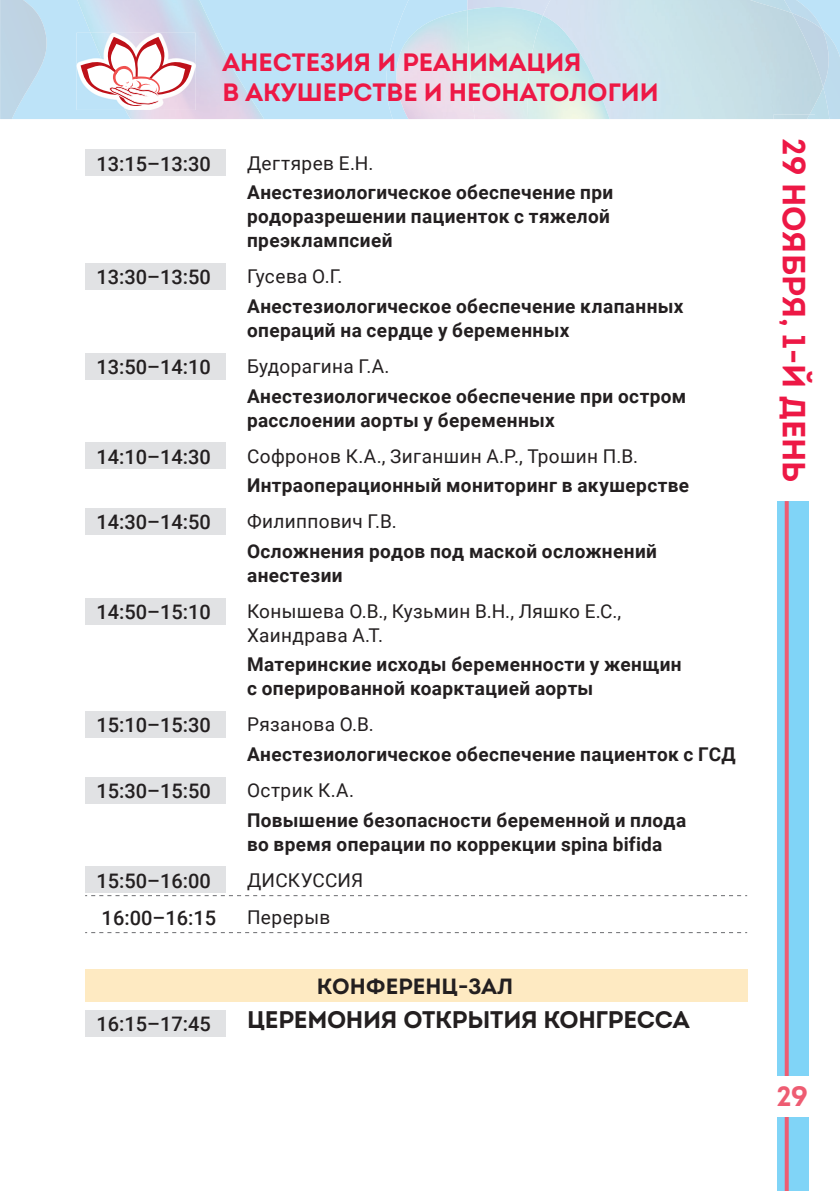
<style>
.page{position:relative;width:840px;height:1191px;background:#fff}
.page>*{position:absolute;margin:0;border:0;box-sizing:border-box;transform-origin:0 0}
.t1{font:700 32px "Intro";color:#ed1845}
.t2{font:700 27.8px "Intro";color:#ee5c72}
.t3{font:700 25px/30px "Intro";color:#ed1845}
.t4{font:700 24px "Intro";letter-spacing:-.015em;color:#231f20}
.t5{font:22px "Intro Bold Caps";color:#231f20}
.t6{font:500 20px "Roboto";color:#231f20}
.t7{font:700 19px/24px "Roboto";letter-spacing:.02em;color:#231f20}
.t8{font:19px/24px "Roboto";letter-spacing:.02em;color:#231f20}
</style>
<div class="page">
<div style="left:777px;top:1100px;width:31px;height:91px;background:#80d4f7"></div>
<div style="left:777px;top:501px;width:31px;height:575px;background:#80d4f7"></div>
<svg style="left:784px;top:501px;width:4px;height:690px;background:#d9718a"></svg>
<div style="left:775px;top:1076px;width:36px;height:40px;background:#fff"></div>
<hr style="left:0;top:119px;width:773px;height:1px;background:#fafcfd">
<img style="left:77px;top:0;width:187px;height:119px">
<img style="left:828px;top:30px;width:11px;height:89px">
<img style="left:822px;top:87px;width:6px;height:32px">
<div style="left:386px;top:0;width:81px;height:119px;background:#bde3f8"></div>
<img style="left:822px;top:13px;width:6px;height:74px">
<img style="left:542px;top:0;width:280px;height:119px">
<img style="left:773px;top:114px;width:36px;height:5px">
<img style="left:0;top:0;width:55px;height:119px">
<img style="left:395px;top:10px;width:72px;height:109px">
<img style="left:467px;top:7px;width:75px;height:112px">
<img style="left:527px;top:16px;width:82px;height:103px">
<img style="left:76px;top:33px;width:14px;height:77px">
<img style="left:90px;top:33px;width:105px;height:77px">
<svg style="left:81px;top:37px;width:110px;height:68px"></svg>
<div style="left:85px;top:969px;width:661px;height:33px;background:#feeac2"></div>
<svg style="left:85px;top:895px;width:661px;height:1px"></svg>
<svg style="left:85px;top:932px;width:661px;height:1px"></svg>
<div style="left:85px;top:150px;width:140px;height:26px;background:#e1e2e4"></div>
<div style="left:85px;top:263px;width:140px;height:27px;background:#e1e2e4"></div>
<div style="left:85px;top:353px;width:140px;height:26px;background:#e1e2e4"></div>
<div style="left:85px;top:442px;width:140px;height:27px;background:#e1e2e4"></div>
<div style="left:85px;top:508px;width:140px;height:26px;background:#e1e2e4"></div>
<div style="left:85px;top:598px;width:140px;height:26px;background:#e1e2e4"></div>
<div style="left:85px;top:711px;width:140px;height:27px;background:#e1e2e4"></div>
<div style="left:85px;top:777px;width:140px;height:26px;background:#e1e2e4"></div>
<div style="left:85px;top:866px;width:140px;height:27px;background:#e1e2e4"></div>
<div style="left:85px;top:1010px;width:140px;height:26px;background:#e1e2e4"></div>
<h3 class="t3" style="left:222px;top:47px;width:437px">АНЕСТЕЗИЯ И РЕАНИМАЦИЯ<br>В АКУШЕРСТВЕ И НЕОНАТОЛОГИИ</h3>
<p class="t6" style="left:96px;top:150px;width:116px">13:15–13:30</p>
<p class="t8" style="left:247px;top:150px;width:128px">Дегтярев Е.Н.</p>
<p class="t7" style="left:247px;top:180px;width:367px">Анестезиологическое обеспечение при родоразрешении пациенток с тяжелой преэклампсией</p>
<p class="t6" style="left:96px;top:263px;width:116px">13:30–13:50</p>
<p class="t8" style="left:247px;top:264px;width:97px">Гусева О.Г.</p>
<p class="t7" style="left:247px;top:293px;width:437px">Анестезиологическое обеспечение клапанных операций на сердце у беременных</p>
<p class="t6" style="left:96px;top:353px;width:116px">13:50–14:10</p>
<p class="t8" style="left:247px;top:353px;width:144px">Будорагина Г.А.</p>
<p class="t7" style="left:247px;top:383px;width:440px">Анестезиологическое обеспечение при остром расслоении аорты у беременных</p>
<p class="t6" style="left:96px;top:442px;width:116px">14:10–14:30</p>
<p class="t8" style="left:247px;top:443px;width:392px">Софронов К.А., Зиганшин А.Р., Трошин П.В.</p>
<p class="t7" style="left:247px;top:473px;width:443px">Интраоперационный мониторинг в акушерстве</p>
<p class="t6" style="left:96px;top:508px;width:116px">14:30–14:50</p>
<p class="t8" style="left:247px;top:508px;width:151px">Филиппович Г.В.</p>
<p class="t7" style="left:247px;top:538px;width:411px">Осложнения родов под маской осложнений анестезии</p>
<p class="t6" style="left:96px;top:597px;width:116px">14:50–15:10</p>
<p class="t8" style="left:247px;top:598px;width:375px">Конышева О.В., Кузьмин В.Н., Ляшко Е.С.,<br>Хаиндрава А.Т.</p>
<p class="t7" style="left:247px;top:652px;width:436px">Материнские исходы беременности у женщин с оперированной коарктацией аорты</p>
<p class="t6" style="left:96px;top:711px;width:116px">15:10–15:30</p>
<p class="t8" style="left:247px;top:712px;width:128px">Рязанова О.В.</p>
<p class="t7" style="left:247px;top:741px;width:490px">Анестезиологическое обеспечение пациенток с ГСД</p>
<p class="t6" style="left:96px;top:777px;width:116px">15:30–15:50</p>
<p class="t8" style="left:247px;top:777px;width:108px">Острик К.А.</p>
<p class="t7" style="left:247px;top:807px;width:440px">Повышение безопасности беременной и плода во время операции по коррекции spina bifida</p>
<p class="t6" style="left:96px;top:866px;width:116px">15:50–16:00</p>
<p class="t8" style="left:247px;top:867px;width:118px">ДИСКУССИЯ</p>
<p class="t6" style="left:102px;top:903px;width:116px">16:00–16:15</p>
<p class="t8" style="left:247px;top:904px;width:85px">Перерыв</p>
<p class="t5" style="left:316px;top:972px;width:198px">Конференц-зал</p>
<p class="t6" style="left:96px;top:1010px;width:116px">16:15–17:45</p>
<p class="t4" style="left:247px;top:1004px;width:444px">ЦЕРЕМОНИЯ ОТКРЫТИЯ КОНГРЕССА</p>
<h1 class="t1" style="left:814px;top:138px;width:345px;rotate:90deg">29 НОЯБРЯ, 1-Й ДЕНЬ</h1>
<h2 class="t2" style="left:776px;top:1079px;width:33px">29</h2>
</div>
